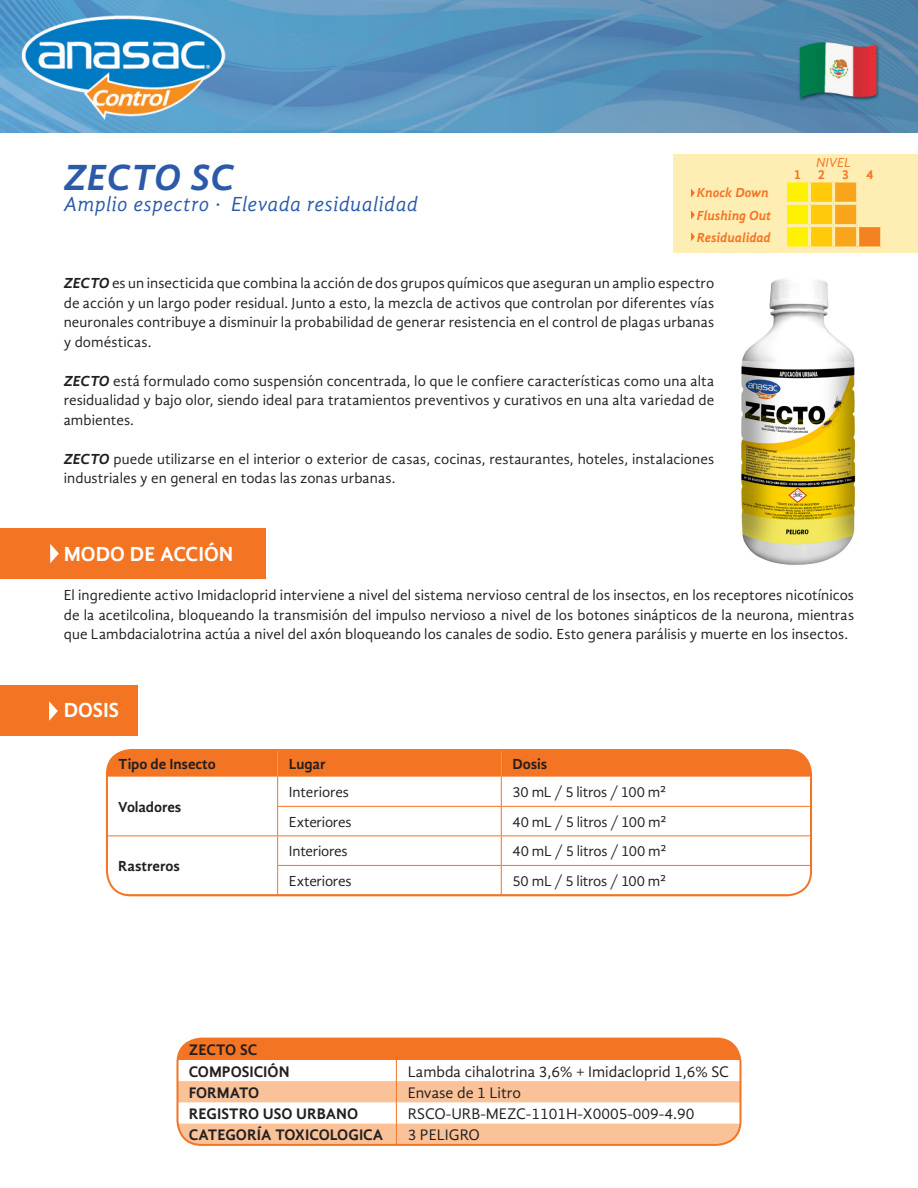
<style>
.page{position:relative;width:918px;height:1188px;background:#fff}
.page>*{position:absolute;margin:0;border:0;box-sizing:border-box;transform-origin:0 0}
.t1{font:italic 700 37.5px "Gandhi Sans";letter-spacing:.01em;color:#2c5aa9}
.t2{font:italic 21px "Gandhi Sans";letter-spacing:.015em;color:#2c5aa9}
.t3{font:700 21px "Gandhi Sans";color:#fff}
.t4{font:15.75px "Gandhi Sans";color:#231f20}
.t5{font:700 15.75px "Gandhi Sans";color:#231f20}
.t6{font:15px/19.5px "Gandhi Sans";letter-spacing:.005em;color:#231f20;text-align:justify}
.t7{font:15px "Gandhi Sans";letter-spacing:-.015em;color:#231f20}
.t8{font:700 15px "Gandhi Sans";letter-spacing:-.01em;color:#231f20}
.t9{font:italic 700 13.5px "Gandhi Sans";color:#f37423}
.t10{font:italic 13.5px "Gandhi Sans";color:#f37423}
.t11{font:700 13.5px "Gandhi Sans";color:#f37423}
.s1{font-weight:700;font-style:italic}
</style>
<div class="page">
<img style="left:0;top:0;width:918px;height:133px">
<div style="left:0;top:528px;width:265px;height:50px;background:#f37423"></div>
<svg style="left:50px;top:544px;width:9px;height:19px"></svg>
<div style="left:674px;top:154px;width:244px;height:98px;background:#ffeeb4"></div>
<div style="left:178px;top:1039px;width:562px;height:21px;background:#f37423"></div>
<svg style="left:178px;top:1060px;width:562px;height:85px"></svg>
<div style="left:177px;top:1038px;width:564px;height:108px;border:2px solid #f37423;border-radius:24px"></div>
<img style="left:741px;top:279px;width:115px;height:286px">
<svg style="left:787px;top:182px;width:69px;height:64px;background:#fccb10"></svg>
<div style="left:810px;top:226px;width:24px;height:22px;background:#feca0a"></div>
<div style="left:858px;top:226px;width:24px;height:22px;background:#f58220"></div>
<hr style="left:808px;top:182px;width:3px;height:20px;background:#ffeeb4">
<hr style="left:832px;top:182px;width:3px;height:20px;background:#ffeeb4">
<hr style="left:784px;top:202px;width:26px;height:3px;background:#ffeeb4">
<hr style="left:810px;top:202px;width:24px;height:3px;background:#ffeeb4">
<hr style="left:808px;top:205px;width:3px;height:19px;background:#ffeeb4">
<hr style="left:834px;top:202px;width:24px;height:3px;background:#ffeeb4">
<hr style="left:832px;top:205px;width:3px;height:19px;background:#ffeeb4">
<hr style="left:784px;top:224px;width:26px;height:3px;background:#ffeeb4">
<hr style="left:858px;top:224px;width:25px;height:3px;background:#ffeeb4">
<hr style="left:880px;top:227px;width:3px;height:19px;background:#ffeeb4">
<hr style="left:858px;top:246px;width:25px;height:3px;background:#ffeeb4">
<hr style="left:810px;top:224px;width:24px;height:3px;background:#ffeeb4">
<hr style="left:808px;top:227px;width:3px;height:19px;background:#ffeeb4">
<hr style="left:834px;top:224px;width:24px;height:3px;background:#ffeeb4">
<hr style="left:832px;top:227px;width:3px;height:19px;background:#ffeeb4">
<hr style="left:856px;top:227px;width:3px;height:19px;background:#ffeeb4">
<hr style="left:810px;top:246px;width:24px;height:3px;background:#ffeeb4">
<svg style="left:691px;top:188px;width:4px;height:9px"></svg>
<svg style="left:691px;top:210px;width:4px;height:9px"></svg>
<svg style="left:691px;top:232px;width:4px;height:9px"></svg>
<hr style="left:107px;top:895px;width:171px;height:1px;background:#f37423">
<hr style="left:501px;top:895px;width:310px;height:1px;background:#f37423">
<svg style="left:107px;top:750px;width:704px;height:145px"></svg>
<div style="left:106px;top:749px;width:706px;height:147px;border:2px solid #f37423;border-radius:24px"></div>
<div style="left:0;top:685px;width:138px;height:51px;background:#f37423"></div>
<svg style="left:49px;top:701px;width:9px;height:20px"></svg>
<p class="t1" style="left:64px;top:156px;width:172px">ZECTO SC</p>
<p class="t2" style="left:64px;top:192px;width:356px">Amplio espectro · Elevada residualidad</p>
<p class="t9" style="left:697px;top:185px;width:73px">Knock Down</p>
<p class="t9" style="left:697px;top:207px;width:76px">Flushing Out</p>
<p class="t9" style="left:697px;top:230px;width:75px">Residualidad</p>
<p class="t6" style="left:64px;top:273px;width:652px"><span class="s1">ZECTO</span> es un insecticida que combina la acción de dos grupos químicos que aseguran un amplio espectro de acción y un largo poder residual. Junto a esto, la mezcla de activos que controlan por diferentes vías neuronales contribuye a disminuir la probabilidad de generar resistencia en el control de plagas urbanas y domésticas.</p>
<p class="t6" style="left:64px;top:371px;width:652px"><span class="s1">ZECTO</span> está formulado como suspensión concentrada, lo que le confiere características como una alta residualidad y bajo olor, siendo ideal para tratamientos preventivos y curativos en una alta variedad de ambientes.</p>
<p class="t6" style="left:64px;top:449px;width:652px"><span class="s1">ZECTO</span> puede utilizarse en el interior o exterior de casas, cocinas, restaurantes, hoteles, instalaciones industriales y en general en todas las zonas urbanas.</p>
<p class="t10" style="left:816px;top:155px;width:37px">NIVEL</p>
<p class="t11" style="left:794px;top:166px;width:9px">1</p>
<p class="t11" style="left:818px;top:166px;width:9px">2</p>
<p class="t11" style="left:842px;top:166px;width:9px">3</p>
<p class="t11" style="left:866px;top:166px;width:9px">4</p>
<p class="t3" style="left:64px;top:542px;width:171px">MODO DE ACCIÓN</p>
<p class="t6" style="left:64px;top:585px;width:792px">El ingrediente activo Imidacloprid interviene a nivel del sistema nervioso central de los insectos, en los receptores nicotínicos de la acetilcolina, bloqueando la transmisión del impulso nervioso a nivel de los botones sinápticos de la neurona, mientras que Lambdacialotrina actúa a nivel del axón bloqueando los canales de sodio. Esto genera parálisis y muerte en los insectos.</p>
<p class="t3" style="left:64px;top:698px;width:57px">DOSIS</p>
<p class="t8" style="left:118px;top:755px;width:99px">Tipo de Insecto</p>
<p class="t8" style="left:289px;top:755px;width:38px">Lugar</p>
<p class="t8" style="left:513px;top:755px;width:36px">Dosis</p>
<p class="t8" style="left:118px;top:798px;width:65px">Voladores</p>
<p class="t6" style="left:289px;top:782px;width:62px">Interiores</p>
<p class="t7" style="left:513px;top:784px;width:155px">30 mL / 5 litros / 100 m²</p>
<p class="t7" style="left:289px;top:813px;width:64px">Exteriores</p>
<p class="t7" style="left:513px;top:813px;width:155px">40 mL / 5 litros / 100 m²</p>
<p class="t8" style="left:118px;top:857px;width:63px">Rastreros</p>
<p class="t7" style="left:289px;top:843px;width:60px">Interiores</p>
<p class="t7" style="left:513px;top:843px;width:155px">40 mL / 5 litros / 100 m²</p>
<p class="t7" style="left:289px;top:872px;width:64px">Exteriores</p>
<p class="t7" style="left:513px;top:872px;width:155px">50 mL / 5 litros / 100 m²</p>
<p class="t5" style="left:189px;top:1041px;width:70px">ZECTO SC</p>
<p class="t5" style="left:189px;top:1062px;width:102px">COMPOSICIÓN</p>
<p class="t4" style="left:408px;top:1062px;width:323px">Lambda cihalotrina 3,6% + Imidacloprid 1,6% SC</p>
<p class="t5" style="left:189px;top:1083px;width:72px">FORMATO</p>
<p class="t4" style="left:408px;top:1084px;width:115px">Envase de 1 Litro</p>
<p class="t5" style="left:189px;top:1105px;width:171px">REGISTRO USO URBANO</p>
<p class="t4" style="left:408px;top:1105px;width:288px">RSCO-URB-MEZC-1101H-X0005-009-4.90</p>
<p class="t5" style="left:189px;top:1126px;width:196px">CATEGORÍA TOXICOLOGICA</p>
<p class="t4" style="left:408px;top:1126px;width:74px">3 PELIGRO</p>
</div>
